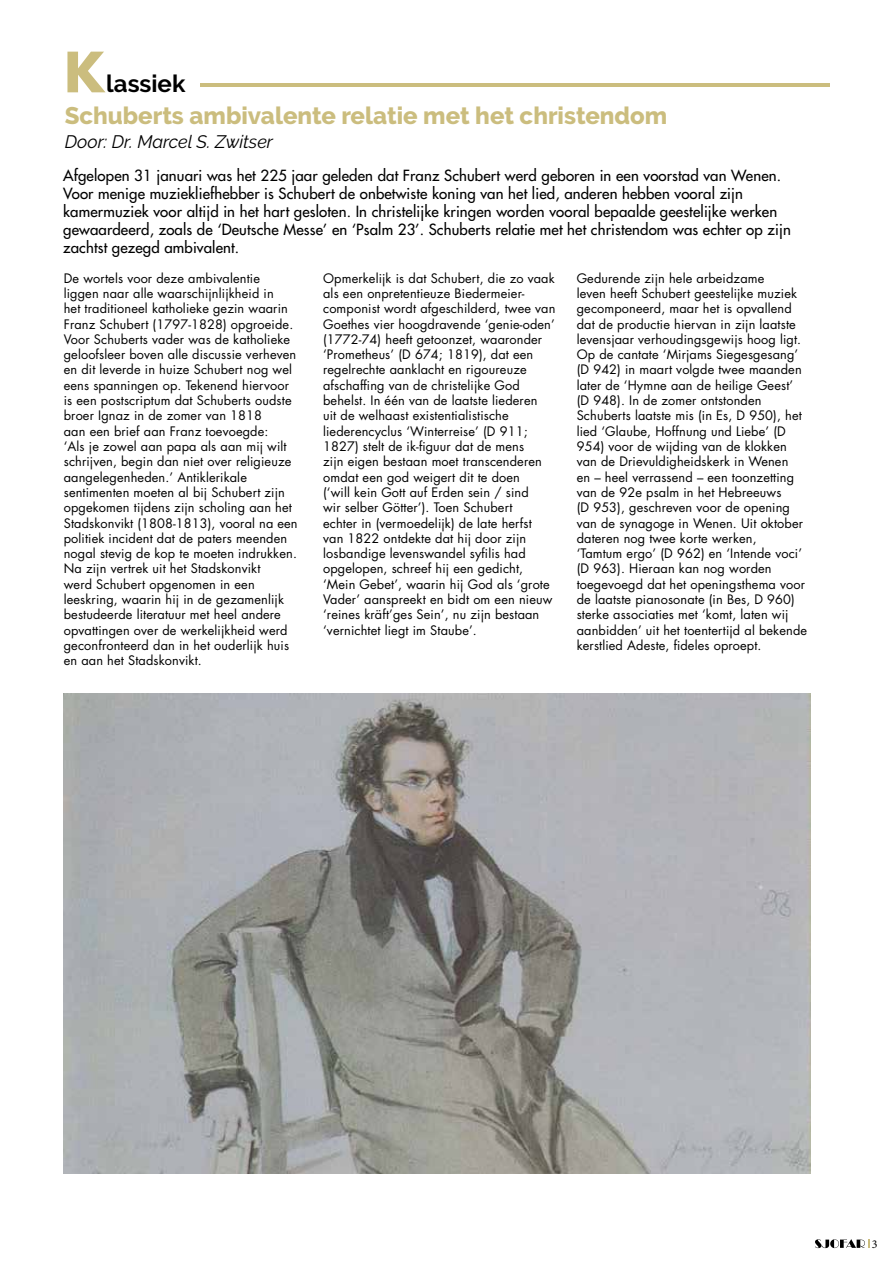
<style>
.page{position:relative;width:893px;height:1263px;background:#fff}
.page>*{position:absolute;margin:0;border:0;box-sizing:border-box;transform-origin:0 0}
.t1{font:700 54px "Futura";color:#cbbd7e}
.t2{font:800 24px "Raleway";color:#cbbd7e}
.t3{font:700 24px "Raleway";color:#000}
.t4{font:italic 18px "Raleway";color:#000}
.t5{font:500 15px/18px "Futura Std";letter-spacing:.01em;color:#000}
.t6{font:12.75px/15.3px "Futura Std";letter-spacing:.01em;color:#000}
.t7{font:12px "Minion Pro";color:#000}
</style>
<div class="page">
<svg style="left:815px;top:1239px;width:55px;height:9px"></svg>
<img style="left:63px;top:693px;width:748px;height:481px">
<hr style="left:200px;top:83px;width:629px;height:3px;background:#cbbd7e">
<h1 class="t1" style="left:63px;top:33px;width:44px">K</h1>
<h2 class="t3" style="left:106px;top:70px;width:81px">lassiek</h2>
<h2 class="t2" style="left:65px;top:102px;width:604px">Schuberts ambivalente relatie met het christendom</h2>
<h3 class="t4" style="left:65px;top:131px;width:210px">Door: Dr. Marcel S. Zwitser</h3>
<p class="t5" style="left:63px;top:167px;width:729px">Afgelopen 31 januari was het 225 jaar geleden dat Franz Schubert werd geboren in een voorstad van Wenen.<br>Voor menige muziekliefhebber is Schubert de onbetwiste koning van het lied, anderen hebben vooral zijn kamermuziek voor altijd in het hart gesloten. In christelijke kringen worden vooral bepaalde geestelijke werken gewaardeerd, zoals de ‘Deutsche Messe’ en ‘Psalm 23’. Schuberts relatie met het christendom was echter op zijn zachtst gezegd ambivalent.</p>
<p class="t6" style="left:64px;top:270px;width:235px">De wortels voor deze ambivalentie liggen naar alle waarschijnlijkheid in<br>het traditioneel katholieke gezin waarin Franz Schubert (1797-1828) opgroeide.<br>Voor Schuberts vader was de katholieke geloofsleer boven alle discussie verheven en dit leverde in huize Schubert nog wel eens spanningen op. Tekenend hiervoor is een postscriptum dat Schuberts oudste broer Ignaz in de zomer van 1818<br>aan een brief aan Franz toevoegde:<br>‘Als je zowel aan papa als aan mij wilt schrijven, begin dan niet over religieuze aangelegenheden.’ Antiklerikale sentimenten moeten al bij Schubert zijn opgekomen tijdens zijn scholing aan het Stadskonvikt (1808-1813), vooral na een politiek incident dat de paters meenden nogal stevig de kop te moeten indrukken.<br>Na zijn vertrek uit het Stadskonvikt<br>werd Schubert opgenomen in een leeskring, waarin hij in de gezamenlijk bestudeerde literatuur met heel andere opvattingen over de werkelijkheid werd geconfronteerd dan in het ouderlijk huis en aan het Stadskonvikt.</p>
<p class="t6" style="left:577px;top:270px;width:232px">Gedurende zijn hele arbeidzame<br>leven heeft Schubert geestelijke muziek gecomponeerd, maar het is opvallend dat de productie hiervan in zijn laatste levensjaar verhoudingsgewijs hoog ligt.<br>Op de cantate ‘Mirjams Siegesgesang’ (D 942) in maart volgde twee maanden later de ‘Hymne aan de heilige Geest’ (D 948). In de zomer ontstonden Schuberts laatste mis (in Es, D 950), het lied ‘Glaube, Hoffnung und Liebe’ (D 954) voor de wijding van de klokken van de Drievuldigheidskerk in Wenen<br>en – heel verrassend – een toonzetting van de 92e psalm in het Hebreeuws<br>(D 953), geschreven voor de opening van de synagoge in Wenen. Uit oktober dateren nog twee korte werken,<br>‘Tamtum ergo’ (D 962) en ‘Intende voci’ (D 963). Hieraan kan nog worden toegevoegd dat het openingsthema voor de laatste pianosonate (in Bes, D 960) sterke associaties met ‘komt, laten wij aanbidden’ uit het toentertijd al bekende kerstlied Adeste, fideles oproept.</p>
<p class="t6" style="left:323px;top:270px;width:234px">Opmerkelijk is dat Schubert, die zo vaak als een onpretentieuze Biedermeier&shy;componist wordt afgeschilderd, twee van Goethes vier hoogdravende ‘genie-oden’ (1772-74) heeft getoonzet, waaronder ‘Prometheus’ (D 674; 1819), dat een regelrechte aanklacht en rigoureuze afschaffing van de christelijke God behelst. In één van de laatste liederen<br>uit de welhaast existentialistische liederencyclus ‘Winterreise’ (D 911; 1827) stelt de ik-figuur dat de mens<br>zijn eigen bestaan moet transcenderen omdat een god weigert dit te doen<br>(‘will kein Gott auf Erden sein / sind<br>wir selber Götter’). Toen Schubert<br>echter in (vermoedelijk) de late herfst<br>van 1822 ontdekte dat hij door zijn losbandige levenswandel syfilis had opgelopen, schreef hij een gedicht, ‘Mein Gebet’, waarin hij God als ‘grote Vader’ aanspreekt en bidt om een nieuw ‘reines kräft’ges Sein’, nu zijn bestaan ‘vernichtet liegt im Staube’.</p>
<p class="t7" style="left:872px;top:1236px;width:7px">3</p>
</div>
